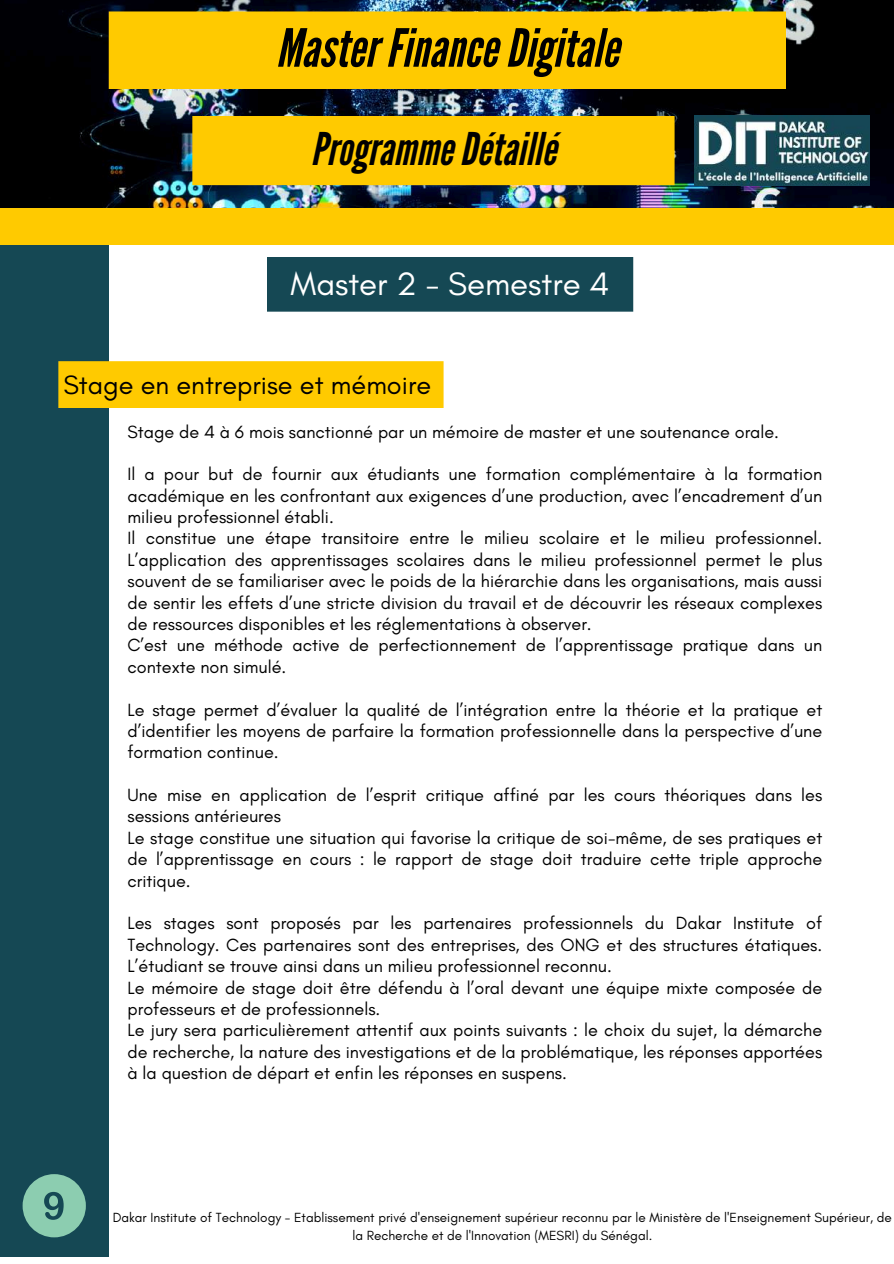
<style>
.page{position:relative;width:894px;height:1264px;background:#fff}
.page>*{position:absolute;margin:0;border:0;box-sizing:border-box;transform-origin:0 0}
.t1{font:italic 52.5px "League Gothic";color:#000}
.t2{font:italic 45px "League Gothic";color:#000}
.t3{font:33px "Glacial Indifference";color:#fff}
.t4{font:27px "Glacial Indifference";color:#000}
.t5{font:18px/21.3px "Glacial Indifference";color:#000}
.t6{font:13.5px/18px "Glacial Indifference";color:#000;text-align:center}
</style>
<div class="page">
<div style="left:0;top:244px;width:108px;height:1012px;background:#154854"></div>
<img style="left:0;top:0;width:893px;height:208px">
<div style="left:267px;top:257px;width:366px;height:55px;background:#154854"></div>
<div style="left:109px;top:11px;width:676px;height:78px;background:#ffca00"></div>
<div style="left:0;top:208px;width:893px;height:37px;background:#ffca00"></div>
<div style="left:192px;top:116px;width:482px;height:69px;background:#ffca00"></div>
<div style="left:58px;top:361px;width:385px;height:47px;background:#ffca00"></div>
<img style="left:694px;top:116px;width:174px;height:70px">
<div style="left:23px;top:1174px;width:63px;height:63px;background:#8ccdb0;border-radius:50%"></div>
<svg style="left:44px;top:1191px;width:20px;height:28px"></svg>
<h1 class="t1" style="left:276px;top:18px;width:344px">Master FinanceDigitale</h1>
<h2 class="t2" style="left:310px;top:123px;width:247px">ProgrammeDétaillé</h2>
<h3 class="t3" style="left:290px;top:263px;width:320px">Master 2 - Semestre 4</h3>
<h3 class="t4" style="left:63px;top:368px;width:369px">Stage en entreprise et mémoire</h3>
<p class="t5" style="left:127px;top:420px;width:653px">Stage de 4 à 6 mois sanctionné par un mémoire de master et une soutenance orale.</p>
<p class="t5" style="left:127px;top:463px;width:696px">Il a pour but de fournir aux étudiants une formation complémentaire à la formation académique en les confrontant aux exigences d’une production, avec l’encadrement d’un milieu professionnel établi.<br>Il constitue une étape transitoire entre le milieu scolaire et le milieu professionnel.<br>L’application des apprentissages scolaires dans le milieu professionnel permet le plus souvent de se familiariser avec le poids de la hiérarchie dans les organisations, mais aussi de sentir les effets d’une stricte division du travail et de découvrir les réseaux complexes de ressources disponibles et les réglementations à observer.<br>C’est une méthode active de perfectionnement de l’apprentissage pratique dans un contexte non simulé.</p>
<p class="t5" style="left:127px;top:698px;width:696px;text-align:justify">Le stage permet d’évaluer la qualité de l’intégration entre la théorie et la pratique et d’identifier les moyens de parfaire la formation professionnelle dans la perspective d’une formation continue.</p>
<p class="t5" style="left:127px;top:784px;width:696px">Une mise en application de l’esprit critique affiné par les cours théoriques dans les sessions antérieures<br>Le stage constitue une situation qui favorise la critique de soi-même, de ses pratiques et de l’apprentissage en cours : le rapport de stage doit traduire cette triple approche critique.</p>
<p class="t5" style="left:127px;top:912px;width:696px">Les stages sont proposés par les partenaires professionnels du Dakar Institute of Technology. Ces partenaires sont des entreprises, des ONG et des structures étatiques.<br>L’étudiant se trouve ainsi dans un milieu professionnel reconnu.<br>Le mémoire de stage doit être défendu à l’oral devant une équipe mixte composée de professeurs et de professionnels.<br>Le jury sera particulièrement attentif aux points suivants : le choix du sujet, la démarche de recherche, la nature des investigations et de la problématique, les réponses apportées à la question de départ et enfin les réponses en suspens.</p>
<p class="t6" style="left:113px;top:1208px;width:780px">Dakar Institute of Technology - Etablissement privé d'enseignement supérieur reconnu par le Ministère de l'Enseignement Supérieur, de la Recherche et de l'Innovation (MESRI) du Sénégal.</p>
</div>
